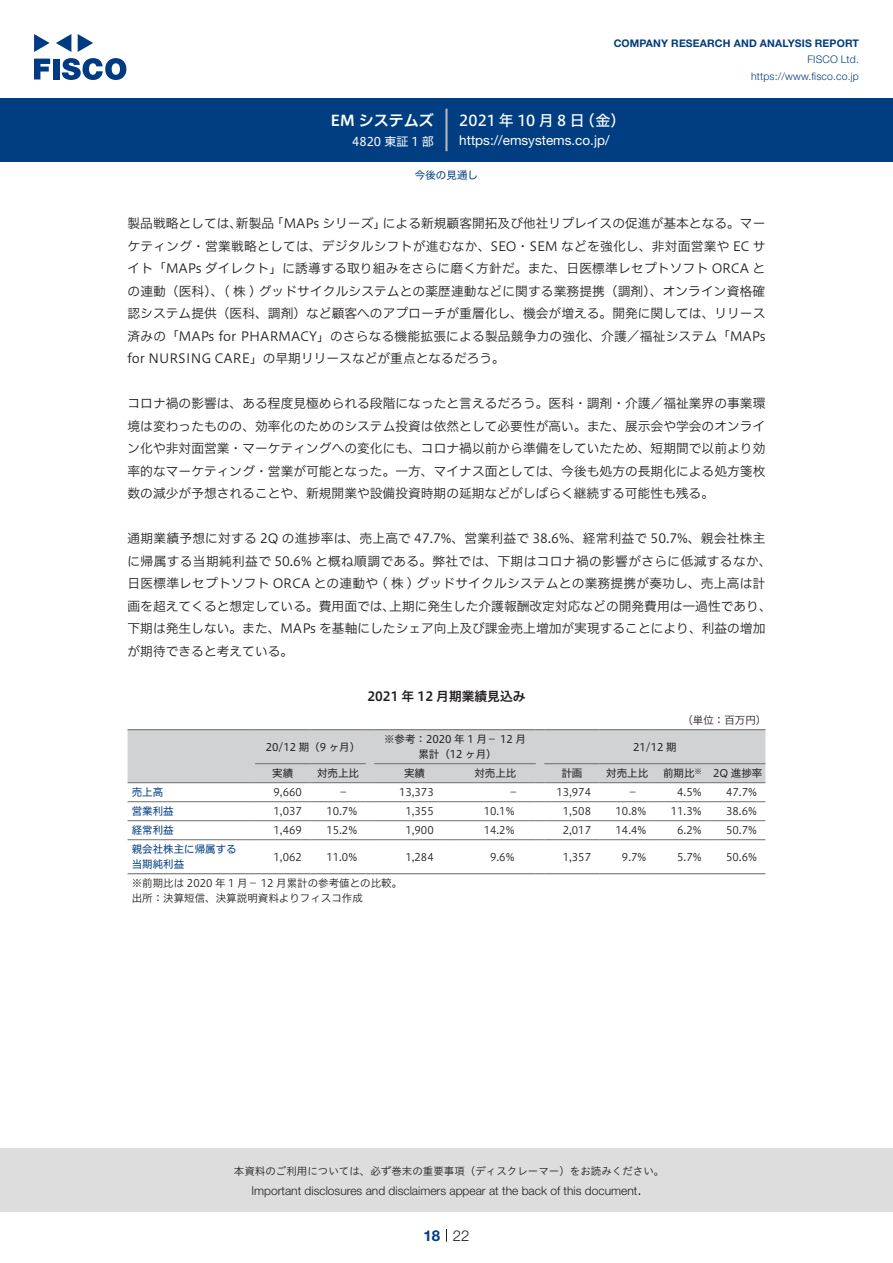
<style>
.page{position:relative;width:893px;height:1263px;background:#fff}
.page>*{position:absolute;margin:0;border:0;box-sizing:border-box;transform-origin:0 0}
.t1{font:15px "Hiragino UD Sans F Std N W5";letter-spacing:.205em;color:#fff}
.t2{font:15px "Hiragino UD Sans F Std N W6";color:#fff}
.t3{font:300 15px "Helvetica Neue LT Std";color:#231f20}
.t4{font:700 15px "Helvetica Neue LT Std";color:#003d81}
.t5{font:13.5px "Helvetica Neue LT Std";color:#fff}
.t6{font:12.75px/22.5px "Hiragino UD Sans F Std N W3";color:#231f20}
.t7{font:12.75px "Hiragino UD Sans F Std N W3";letter-spacing:.025em;color:#231f20}
.t8{font:12.75px "Hiragino UD Sans F Std N W6";color:#231f20}
.t9{font:300 12px "Helvetica Neue LT Std";color:#231f20}
.t10{font:12px "Hiragino UD Sans F Std N W4";color:#fff}
.t11{font:10.5px/15px "Hiragino UD Sans F Std N W3";color:#231f20}
.t12{font:10.5px "Hiragino UD Sans F Std N W4";color:#231f20}
.t13{font:10.5px "Hiragino UD Sans Std W3";color:#231f20}
.t14{font:700 10.5px "Helvetica Neue LT Std";letter-spacing:.015em;color:#003d81}
.t15{font:300 10.5px/16.5px "Helvetica Neue LT Std";letter-spacing:.015em;color:#003d81;text-align:right}
.t16{font:10.5px/19px "Hiragino UD Sans F Std N W4";color:#003d81}
.t17{font:7.35px "Hiragino UD Sans F Std N W4";color:#231f20}
</style>
<div class="page">
<div style="left:0;top:1148px;width:893px;height:64px;background:#ddd"></div>
<svg style="left:34px;top:59px;width:16px;height:20px"></svg>
<div style="left:53px;top:59px;width:6px;height:20px;background:#003a83"></div>
<svg style="left:62px;top:58px;width:64px;height:22px"></svg>
<svg style="left:34px;top:34px;width:16px;height:18px"></svg>
<svg style="left:78px;top:34px;width:15px;height:18px"></svg>
<svg style="left:56px;top:34px;width:15px;height:18px"></svg>
<div style="left:0;top:98px;width:893px;height:64px;background:#003d81"></div>
<hr style="left:445px;top:109px;width:3px;height:42px;background:#b5b5b6">
<svg style="left:446px;top:1229px;width:1px;height:13px"></svg>
<hr style="left:128px;top:801px;width:127px;height:1px;background:#6c6d70">
<hr style="left:255px;top:801px;width:55px;height:1px;background:#6c6d70">
<hr style="left:310px;top:801px;width:56px;height:1px;background:#6c6d70">
<hr style="left:374px;top:801px;width:81px;height:1px;background:#6c6d70">
<hr style="left:455px;top:801px;width:81px;height:1px;background:#6c6d70">
<hr style="left:544px;top:801px;width:56px;height:1px;background:#6c6d70">
<hr style="left:600px;top:801px;width:55px;height:1px;background:#6c6d70">
<hr style="left:655px;top:801px;width:55px;height:1px;background:#6c6d70">
<hr style="left:710px;top:801px;width:55px;height:1px;background:#6c6d70">
<hr style="left:128px;top:820px;width:127px;height:1px;background:#6c6d70">
<hr style="left:255px;top:820px;width:55px;height:1px;background:#6c6d70">
<hr style="left:310px;top:820px;width:56px;height:1px;background:#6c6d70">
<hr style="left:374px;top:820px;width:81px;height:1px;background:#6c6d70">
<hr style="left:455px;top:820px;width:81px;height:1px;background:#6c6d70">
<hr style="left:544px;top:820px;width:56px;height:1px;background:#6c6d70">
<hr style="left:600px;top:820px;width:55px;height:1px;background:#6c6d70">
<hr style="left:655px;top:820px;width:55px;height:1px;background:#6c6d70">
<hr style="left:710px;top:820px;width:55px;height:1px;background:#6c6d70">
<hr style="left:128px;top:839px;width:127px;height:1px;background:#6c6d70">
<hr style="left:255px;top:839px;width:55px;height:1px;background:#6c6d70">
<hr style="left:310px;top:839px;width:56px;height:1px;background:#6c6d70">
<hr style="left:374px;top:839px;width:81px;height:1px;background:#6c6d70">
<hr style="left:455px;top:839px;width:81px;height:1px;background:#6c6d70">
<hr style="left:544px;top:839px;width:56px;height:1px;background:#6c6d70">
<hr style="left:600px;top:839px;width:55px;height:1px;background:#6c6d70">
<hr style="left:655px;top:839px;width:55px;height:1px;background:#6c6d70">
<hr style="left:710px;top:839px;width:55px;height:1px;background:#6c6d70">
<svg style="left:128px;top:729px;width:637px;height:54px;background:#cccdcf"></svg>
<hr style="left:544px;top:729px;width:56px;height:1px;background:#6c6d70">
<hr style="left:600px;top:729px;width:55px;height:1px;background:#6c6d70">
<hr style="left:655px;top:729px;width:55px;height:1px;background:#6c6d70">
<hr style="left:710px;top:729px;width:55px;height:1px;background:#6c6d70">
<hr style="left:128px;top:873px;width:127px;height:1px;background:#6c6d70">
<hr style="left:255px;top:873px;width:55px;height:1px;background:#6c6d70">
<hr style="left:310px;top:873px;width:56px;height:1px;background:#6c6d70">
<hr style="left:374px;top:873px;width:81px;height:1px;background:#6c6d70">
<hr style="left:455px;top:873px;width:81px;height:1px;background:#6c6d70">
<hr style="left:544px;top:873px;width:56px;height:1px;background:#6c6d70">
<hr style="left:600px;top:873px;width:55px;height:1px;background:#6c6d70">
<hr style="left:655px;top:873px;width:55px;height:1px;background:#6c6d70">
<hr style="left:710px;top:873px;width:55px;height:1px;background:#6c6d70">
<p class="t2" style="left:331px;top:109px;width:105px">EM システムズ</p>
<p class="t10" style="left:352px;top:132px;width:83px">4820 東証 1 部</p>
<p class="t14" style="left:614px;top:37px;width:247px">COMPANY RESEARCH AND ANALYSIS REPORT</p>
<p class="t15" style="left:751px;top:51px;width:109px">FISCO Ltd. https://www.fisco.co j p.</p>
<p class="t1" style="left:580px;top:109px;width:47px">（金(</p>
<p class="t1" style="left:459px;top:109px;width:127px">2021年10月8日</p>
<p class="t5" style="left:459px;top:132px;width:152px">https://emsystems.co j p. /</p>
<p class="t16" style="left:415px;top:165px;width:64px">今後の見通し</p>
<p class="t6" style="left:383px;top:211px;width:384px">による新規顧客開拓及び他社リプレイスの促進が基本となる。マー</p>
<p class="t6" style="left:271px;top:211px;width:117px">「MAPs シリーズ」</p>
<p class="t6" style="left:128px;top:211px;width:639px">製品戦略としては、<br>ケティング・営業戦略としては、デジタルシフトが進むなか、SEO・SEM などを強化し、非対面営業や EC サイト「MAPs ダイレクト」に誘導する取り組みをさらに磨く方針だ。また、日医標準レセプトソフト ORCA との連動（医科）、 ( 株 ) グッドサイクルシステムとの薬歴連動などに関する業務提携（調剤）、オンライン資格確認システム提供（医科、調剤）など顧客へのアプローチが重層化し、機会が増える。開発に関しては、リリース済みの「MAPs for PHARMACY」のさらなる機能拡張による製品競争力の強化、介護／福祉システム「MAPs for NURSING CARE」の早期リリースなどが重点となるだろう。</p>
<p class="t6" style="left:128px;top:391px;width:639px;text-align:justify">コロナ禍の影響は、ある程度見極められる段階になったと言えるだろう。医科・調剤・介護／福祉業界の事業環境は変わったものの、効率化のためのシステム投資は依然として必要性が高い。また、展示会や学会のオンライン化や非対面営業・マーケティングへの変化にも、コロナ禍以前から準備をしていたため、短期間で以前より効率的なマーケティング・営業が可能となった。一方、マイナス面としては、今後も処方の長期化による処方箋枚数の減少が予想されることや、新規開業や設備投資時期の延期などがしばらく継続する可能性も残る。</p>
<p class="t6" style="left:128px;top:526px;width:639px">通期業績予想に対する 2Q の進捗率は、売上高で 47.7%、営業利益で 38.6%、経常利益で 50.7%、親会社株主</p>
<p class="t7" style="left:128px;top:551px;width:646px">に帰属する当期純利益で 50.6% と概ね順調である。弊社では、下期はコロナ禍の影響がさらに低減するなか、</p>
<p class="t6" style="left:128px;top:571px;width:639px">日医標準レセプトソフト ORCA との連動や ( 株 ) グッドサイクルシステムとの業務提携が奏功し、売上高は計</p>
<p class="t6" style="left:389px;top:594px;width:384px">上期に発生した介護報酬改定対応などの開発費用は一過性であり、</p>
<p class="t6" style="left:236px;top:211px;width:40px">新製品</p>
<p class="t6" style="left:128px;top:594px;width:639px">画を超えてくると想定している。費用面では、<br>下期は発生しない。また、MAPs を基軸にしたシェア向上及び課金売上増加が実現することにより、利益の増加が期待できると考えている。</p>
<p class="t8" style="left:367px;top:686px;width:160px">2021 年 12 月期業績見込み</p>
<p class="t11" style="left:682px;top:712px;width:85px">（単位：百万円(</p>
<p class="t12" style="left:384px;top:731px;width:143px">※参考：2020 年 1 月－ 12 月</p>
<p class="t12" style="left:266px;top:739px;width:96px">20/12 期（9 ヶ月）</p>
<p class="t12" style="left:633px;top:739px;width:45px">21/12 期</p>
<p class="t12" style="left:418px;top:746px;width:80px">累計（12 ヶ月）</p>
<p class="t12" style="left:713px;top:765px;width:51px">2Q 進捗率</p>
<p class="t12" style="left:663px;top:765px;width:33px">前期比</p>
<p class="t12" style="left:272px;top:765px;width:22px">実績</p>
<p class="t12" style="left:404px;top:765px;width:22px">実績</p>
<p class="t12" style="left:317px;top:765px;width:43px">対売上比</p>
<p class="t12" style="left:474px;top:765px;width:43px">対売上比</p>
<p class="t12" style="left:606px;top:765px;width:43px">対売上比</p>
<p class="t12" style="left:561px;top:765px;width:22px">計画</p>
<p class="t17" style="left:695px;top:766px;width:9px">※</p>
<p class="t16" style="left:132px;top:782px;width:33px">売上高</p>
<p class="t11" style="left:274px;top:784px;width:30px">9,660</p>
<p class="t11" style="left:338px;top:784px;width:12px">－</p>
<p class="t11" style="left:399px;top:784px;width:36px">13,373</p>
<p class="t11" style="left:508px;top:784px;width:12px">－</p>
<p class="t11" style="left:556px;top:784px;width:36px">13,974</p>
<p class="t11" style="left:627px;top:784px;width:12px">－</p>
<p class="t11" style="left:677px;top:784px;width:26px">4.5%</p>
<p class="t11" style="left:726px;top:784px;width:32px">47.7%</p>
<p class="t16" style="left:132px;top:801px;width:43px">営業利益</p>
<p class="t11" style="left:274px;top:803px;width:30px">1,037</p>
<p class="t11" style="left:326px;top:803px;width:32px">10.7%</p>
<p class="t11" style="left:405px;top:803px;width:30px">1,355</p>
<p class="t11" style="left:484px;top:803px;width:32px">10.1%</p>
<p class="t11" style="left:563px;top:803px;width:30px">1,508</p>
<p class="t11" style="left:616px;top:803px;width:32px">10.8%</p>
<p class="t11" style="left:671px;top:803px;width:32px">11.3%</p>
<p class="t11" style="left:726px;top:803px;width:32px">38.6%</p>
<p class="t16" style="left:132px;top:820px;width:106px">経常利益<br>親会社株主に帰属する</p>
<p class="t11" style="left:274px;top:822px;width:30px">1,469</p>
<p class="t11" style="left:326px;top:822px;width:32px">15.2%</p>
<p class="t11" style="left:274px;top:849px;width:30px">1,062</p>
<p class="t11" style="left:326px;top:849px;width:32px">11.0%</p>
<p class="t16" style="left:132px;top:854px;width:54px">当期純利益</p>
<p class="t11" style="left:132px;top:875px;width:272px">※前期比は 2020 年 1 月－ 12 月累計の参考値との比較。出所：決算短信、決算説明資料よりフィスコ作成</p>
<p class="t11" style="left:405px;top:822px;width:30px">1,900</p>
<p class="t11" style="left:405px;top:849px;width:30px">1,284</p>
<p class="t11" style="left:484px;top:822px;width:32px">14.2%</p>
<p class="t11" style="left:490px;top:849px;width:26px">9.6%</p>
<p class="t11" style="left:563px;top:822px;width:30px">2,017</p>
<p class="t11" style="left:563px;top:849px;width:30px">1,357</p>
<p class="t11" style="left:616px;top:822px;width:32px">14.4%</p>
<p class="t11" style="left:622px;top:849px;width:26px">9.7%</p>
<p class="t11" style="left:677px;top:822px;width:26px">6.2%</p>
<p class="t11" style="left:677px;top:849px;width:26px">5.7%</p>
<p class="t11" style="left:726px;top:822px;width:32px">50.7%</p>
<p class="t11" style="left:726px;top:849px;width:32px">50.6%</p>
<p class="t13" style="left:234px;top:1163px;width:432px">本資料のご利用については、必ず巻末の重要事項（ディスクレーマー）をお読みください。</p>
<p class="t3" style="left:637px;top:1180px;width:6px">.</p>
<p class="t9" style="left:251px;top:1183px;width:387px">Important disclosures and disclaimers appear at the back of this document</p>
<p class="t4" style="left:423px;top:1226px;width:18px">18</p>
<p class="t3" style="left:453px;top:1226px;width:18px">22</p>
</div>
